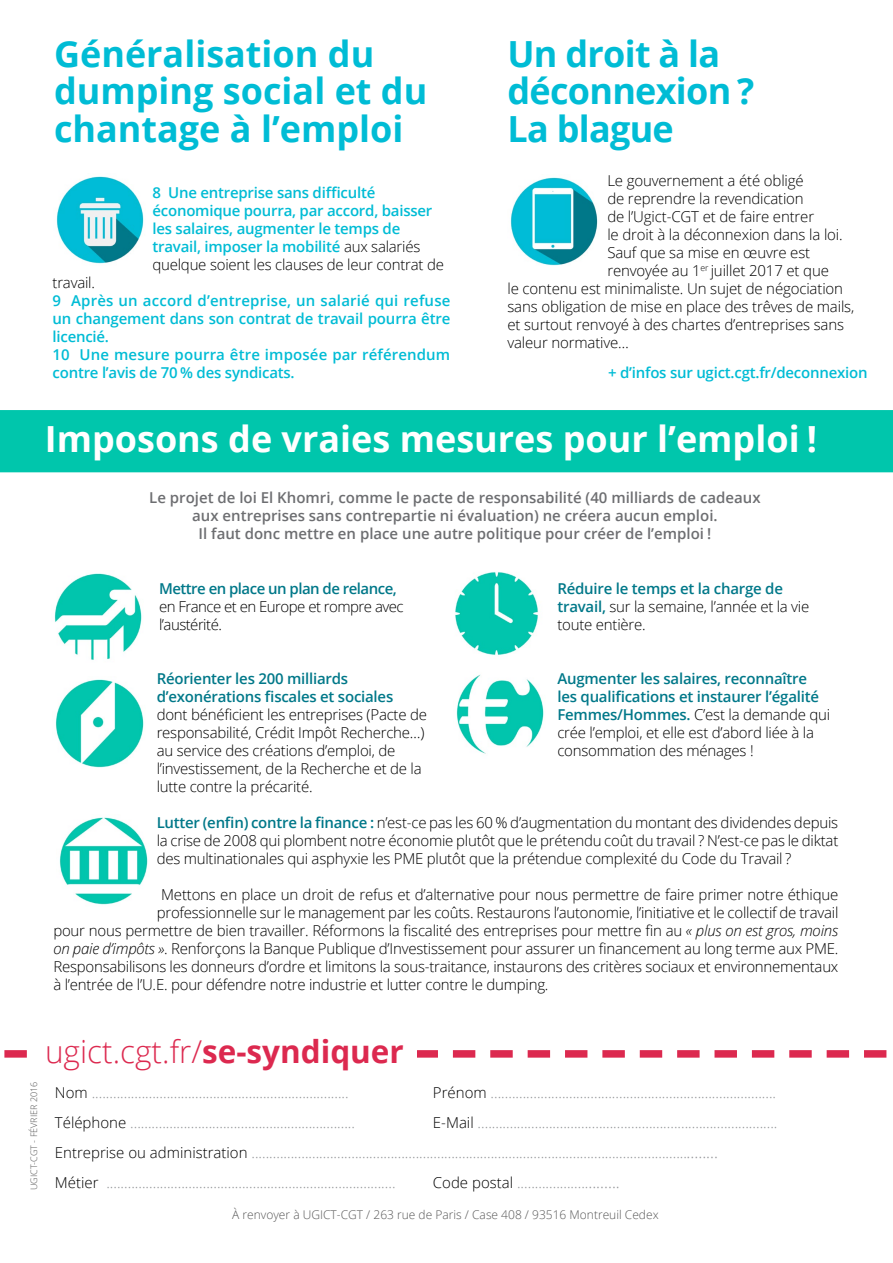
<style>
.page{position:relative;width:893px;height:1263px;background:#fff}
.page>*{position:absolute;margin:0;border:0;box-sizing:border-box;transform-origin:0 0}
.t1{font:700 36px/37.5px "Open Sans";color:#00bcd5}
.t2{font:700 36px "Open Sans";color:#fff}
.t3{font:700 36px/37.5px "Open Sans";letter-spacing:-.02em;color:#00bcd5}
.t4{font:300 31.5px "Open Sans";color:#dc294f}
.t5{font:300 15px/18px "Open Sans";letter-spacing:-.015em;color:#000}
.t6{font:300 15px/30px "Open Sans";color:#939598}
.t7{font:600 15px/18px "Open Sans";letter-spacing:-.015em;color:#007889}
.t8{font:600 15px/18px "Open Sans";letter-spacing:-.015em;color:#00bcd5}
.t9{font:600 15px/18px "Open Sans";color:#6d6e71;text-align:center}
.t10{font:600 15px/18px "Open Sans";letter-spacing:.01em;color:#00bcd5}
.t11{font:300 15px/18px "Open Sans";letter-spacing:-.035em;color:#000}
.t12{font:600 15px "Open Sans";letter-spacing:-.035em;color:#007889}
.t13{font:300 12px "Open Sans";color:#575757}
.t14{font:300 9px "Open Sans";color:#575757}
.s1{font-weight:300;color:#000}
.s2{font-weight:600;color:#007889}
.s3{font-style:italic}
.s4{font-weight:700}
.s5{color:#000}
.s6{font-size:16.5px}
</style>
<div class="page">
<div style="left:0;top:410px;width:893px;height:63px;background:#00c6ac"></div>
<svg style="left:4px;top:1050px;width:883px;height:8px"></svg>
<div style="left:30px;top:1039px;width:387px;height:35px;background:#fff"></div>
<img style="left:56px;top:176px;width:88px;height:88px">
<img style="left:510px;top:177px;width:88px;height:89px">
<img style="left:54px;top:573px;width:88px;height:87px">
<img style="left:455px;top:572px;width:83px;height:84px">
<img style="left:59px;top:817px;width:89px;height:88px">
<img style="left:456px;top:674px;width:88px;height:80px">
<img style="left:55px;top:679px;width:89px;height:89px">
<h1 class="t1" style="left:54px;top:34px;width:375px">Généralisation du dumping social et du chantage à l’emploi</h1>
<p class="t8" style="left:152px;top:183px;width:293px">8 Une entreprise sans difficulté économique pourra, par accord, baisser les salaires, augmenter le temps de travail, imposer la mobilité <span class="s1">aux salariés quelque soient les clauses de leur contrat de</span></p>
<p class="t5" style="left:53px;top:273px;width:44px">travail.</p>
<p class="t10" style="left:53px;top:291px;width:399px">9 Après un accord d’entreprise, un salarié qui refuse un changement dans son contrat de travail pourra être licencié.<br>10 Une mesure pourra être imposée par référendum contre l’avis de 70 % des syndicats.</p>
<h1 class="t3" style="left:507px;top:34px;width:248px">Un droit à la déconnexion ?<br>La blague</h1>
<p class="t5" style="left:607px;top:171px;width:198px">Le gouvernement a été obligé</p>
<p class="t5" style="left:607px;top:189px;width:198px">de reprendre la revendication</p>
<p class="t5" style="left:607px;top:207px;width:208px">de l’Ugict-CGT et de faire entrer</p>
<p class="t5" style="left:607px;top:225px;width:237px">le droit à la déconnexion dans la loi.</p>
<p class="t5" style="left:607px;top:243px;width:204px">Sauf que sa mise en œuvre est</p>
<p class="t5" style="left:607px;top:261px;width:223px">renvoyée au 1<sup>er</sup> juillet 2017 et que</p>
<p class="t5" style="left:507px;top:279px;width:337px">le contenu est minimaliste. Un sujet de négociation</p>
<p class="t5" style="left:507px;top:297px;width:348px">sans obligation de mise en place des trêves de mails,</p>
<p class="t5" style="left:507px;top:315px;width:338px">et surtout renvoyé à des chartes d’entreprises sans</p>
<p class="t5" style="left:507px;top:333px;width:123px">valeur normative…</p>
<p class="t8" style="left:608px;top:363px;width:261px">+ d’infos sur ugict.cgt.fr/deconnexion</p>
<h1 class="t2" style="left:45px;top:414px;width:774px">Imposons de vraies mesures pour l’emploi !</h1>
<p class="t9" style="left:149px;top:488px;width:613px">Le projet de loi El Khomri, comme le pacte de responsabilité (40 milliards de cadeaux aux entreprises sans contrepartie ni évaluation) ne créera aucun emploi.<br>Il faut donc mettre en place une autre politique pour créer de l’emploi !</p>
<p class="t12" style="left:159px;top:578px;width:239px">Mettre en place un plan de relance,</p>
<p class="t11" style="left:159px;top:597px;width:246px">en France et en Europe et rompre avec l’austérité.</p>
<p class="t5" style="left:557px;top:579px;width:253px"><span class="s2">Réduire le temps et la charge de travail,</span> sur la semaine, l’année et la vie toute entière.</p>
<p class="t7" style="left:157px;top:669px;width:238px">Réorienter les 200 milliards d’exonérations fiscales et sociales</p>
<p class="t5" style="left:157px;top:705px;width:272px">dont bénéficient les entreprises (Pacte de responsabilité, Crédit Impôt Recherche…) au service des créations d’emploi, de l’investissement, de la Recherche et de la lutte contre la précarité.</p>
<p class="t7" style="left:557px;top:669px;width:274px">Augmenter les salaires, reconnaître les qualifications et instaurer l’égalité Femmes/Hommes. <span class="s1">C’est la demande qui crée l’emploi, et elle est d’abord liée à la consommation des ménages !</span></p>
<p class="t5" style="left:157px;top:813px;width:683px;text-align:justify"><span class="s2">Lutter (enfin) contre la finance :</span> n’est-ce pas les 60 % d’augmentation du montant des dividendes depuis la crise de 2008 qui plombent notre économie plutôt que le prétendu coût du travail ? N’est-ce pas le diktat des multinationales qui asphyxie les PME plutôt que la prétendue complexité du Code du Travail ?</p>
<p class="t5" style="left:161px;top:885px;width:679px">Mettons en place un droit de refus et d’alternative pour nous permettre de faire primer notre éthique</p>
<p class="t5" style="left:157px;top:903px;width:683px">professionnelle sur le management par les coûts. Restaurons l’autonomie, l’initiative et le collectif de travail</p>
<p class="t5" style="left:53px;top:921px;width:786px">pour nous permettre de bien travailler. Réformons la fiscalité des entreprises pour mettre fin au <span class="s3">« plus on est gros, moins</span></p>
<p class="t5" style="left:53px;top:939px;width:787px"><span class="s3">on paie d’impôts »</span>. Renforçons la Banque Publique d’Investissement pour assurer un financement au long terme aux PME.</p>
<p class="t5" style="left:53px;top:957px;width:787px">Responsabilisons les donneurs d’ordre et limitons la sous-traitance, instaurons des critères sociaux et environnementaux</p>
<p class="t5" style="left:53px;top:975px;width:497px">à l’entrée de l’U.E. pour défendre notre industrie et lutter contre le dumping.</p>
<p class="t14" style="left:28px;top:1190px;width:110px;rotate:-90deg">Ugict-CGT - Février 2016</p>
<h2 class="t4" style="left:45px;top:1030px;width:360px">ugict.cgt.fr/<span class="s4">se-syndiquer</span></h2>
<p class="t6" style="left:55px;top:1077px;width:295px"><span class="s5">Nom</span> ........................................................................</p>
<p class="t6" style="left:433px;top:1077px;width:345px"><span class="s5">Prénom</span> ................................................................................</p>
<p class="t6" style="left:55px;top:1107px;width:302px"><span class="s5">Téléphone</span> ...............................................................</p>
<p class="t6" style="left:55px;top:1107px;width:724px;text-indent:378px"><span class="s5">E-Mail</span> ....................................................................................<br><span class="s5">Entreprise ou administration</span> ..........................................................................................................................<span class="s6">........<br></span><span class="s5">Métier</span> .................................................................................</p>
<p class="t6" style="left:433px;top:1167px;width:188px"><span class="s5">Code postal</span> ....................<span class="s6">........</span></p>
<p class="t13" style="left:232px;top:1206px;width:428px">à renvoyer à UGICT-CGT / 263 rue de Paris / Case 408 / 93516 Montreuil Cedex</p>
</div>
